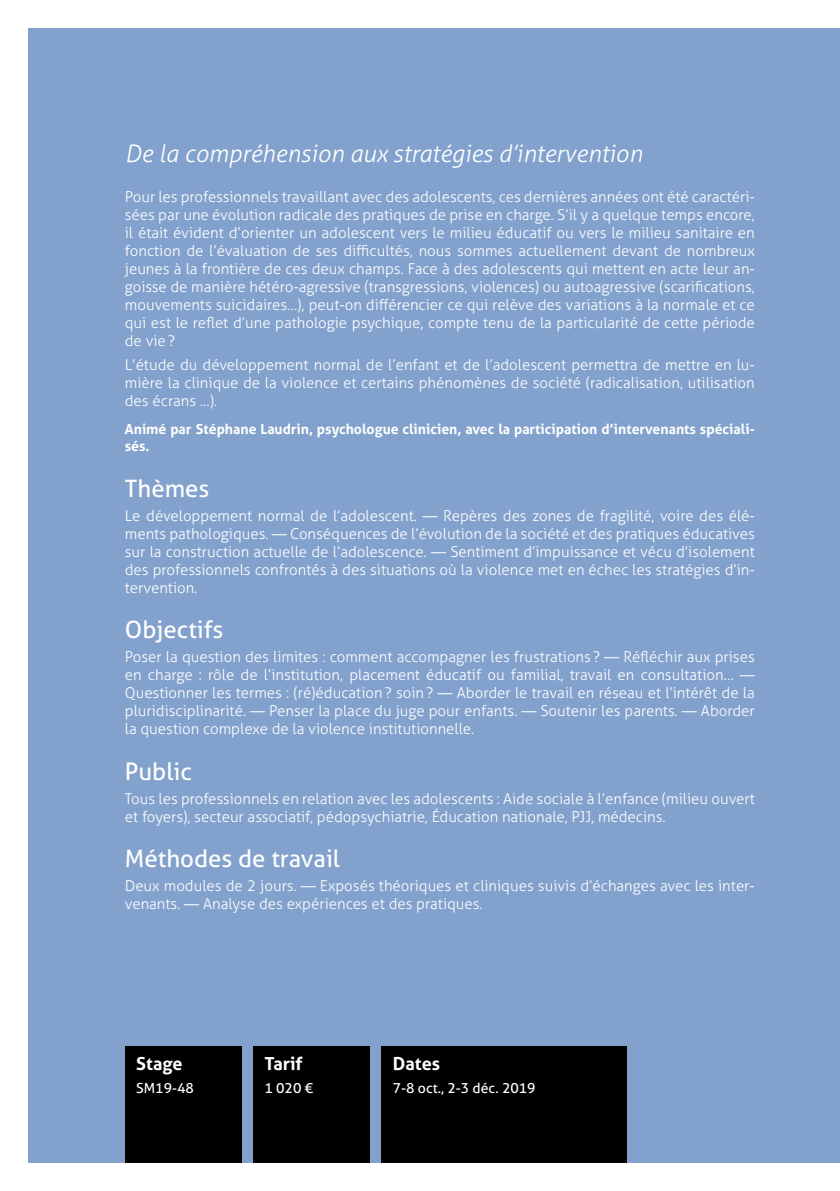
<style>
.page{position:relative;width:840px;height:1191px;background:#fff}
.page>*{position:absolute;margin:0;border:0;box-sizing:border-box;transform-origin:0 0}
.t1{font:italic 300 24px "Aller";color:#fff}
.t2{font:24px "Aller";color:#fff}
.t3{font:700 18px "Aller";color:#fff}
.t4{font:300 15px/18px "Aller";color:#fff;text-align:justify}
.t5{font:700 14px/16.8px "Aller";color:#fff}
.t6{font:14px "Aller";color:#fff}
</style>
<div class="page">
<div style="left:28px;top:28px;width:811px;height:1134px;background:#82a1cc"></div>
<div style="left:125px;top:1045px;width:117px;height:117px;background:#000"></div>
<div style="left:253px;top:1045px;width:117px;height:117px;background:#000"></div>
<div style="left:381px;top:1045px;width:245px;height:117px;background:#000"></div>
<h1 class="t1" style="left:125px;top:139px;width:518px">De la compréhension aux stratégies d’intervention</h1>
<p class="t4" style="left:125px;top:188px;width:631px">Pour les professionnels travaillant avec des adolescents, ces dernières années ont été caractéri&shy;sées par une évolution radicale des pratiques de prise en charge. S’il y a quelque temps encore, il était évident d’orienter un adolescent vers le milieu éducatif ou vers le milieu sanitaire en fonction de l’évaluation de ses difficultés, nous sommes actuellement devant de nombreux jeunes à la frontière de ces deux champs. Face à des adolescents qui mettent en acte leur an&shy;goisse de manière hétéro-agressive (transgressions, violences) ou autoagressive (scarifications, mouvements suicidaires…), peut-on différencier ce qui relève des variations à la normale et ce qui est le reflet d’une pathologie psychique, compte tenu de la particularité de cette période de vie?</p>
<p class="t4" style="left:125px;top:356px;width:631px">L’étude du développement normal de l’enfant et de l’adolescent permettra de mettre en lu&shy;mière la clinique de la violence et certains phénomènes de société (radicalisation, utilisation des écrans …).</p>
<p class="t5" style="left:125px;top:421px;width:631px">Animé par Stéphane Laudrin, psychologue clinicien, avec la participation d’intervenants spéciali&shy;sés.</p>
<h1 class="t2" style="left:125px;top:474px;width:86px">Thèmes</h1>
<p class="t4" style="left:125px;top:506px;width:631px">Le développement normal de l’adolescent. — Repères des zones de fragilité, voire des élé&shy;ments pathologiques. — Conséquences de l’évolution de la société et des pratiques éducatives sur la construction actuelle de l’adolescence. — Sentiment d’impuissance et vécu d’isolement des professionnels confrontés à des situations où la violence met en échec les stratégies d’in&shy;tervention.</p>
<h1 class="t2" style="left:125px;top:615px;width:100px">Objectifs</h1>
<p class="t4" style="left:125px;top:648px;width:631px">Poser la question des limites : comment accompagner les frustrations ? — Réfléchir aux prises en charge : rôle de l’institution, placement éducatif ou familial, travail en consultation… — Questionner les termes : (ré)éducation? soin? — Aborder le travail en réseau et l’intérêt de la pluridisciplinarité. — Penser la place du juge pour enfants. — Soutenir les parents. — Aborder la question complexe de la violence institutionnelle.</p>
<h1 class="t2" style="left:125px;top:757px;width:69px">Public</h1>
<p class="t4" style="left:125px;top:789px;width:631px">Tous les professionnels en relation avec les adolescents : Aide sociale à l’enfance (milieu ouvert et foyers), secteur associatif, pédopsychiatrie, Éducation nationale, PJJ, médecins.</p>
<h1 class="t2" style="left:125px;top:844px;width:217px">Méthodes de travail</h1>
<p class="t4" style="left:125px;top:876px;width:631px">Deux modules de 2 jours. — Exposés théoriques et cliniques suivis d’échanges avec les inter&shy;venants. — Analyse des expériences et des pratiques.</p>
<p class="t3" style="left:136px;top:1053px;width:48px">Stage</p>
<p class="t6" style="left:136px;top:1079px;width:59px">SM19-48</p>
<p class="t3" style="left:264px;top:1053px;width:40px">Tarif</p>
<p class="t6" style="left:264px;top:1079px;width:50px">1 020 €</p>
<p class="t3" style="left:392px;top:1053px;width:49px">Dates</p>
<p class="t6" style="left:392px;top:1079px;width:144px">7‑8 oct., 2‑3 déc. 2019</p>
</div>
